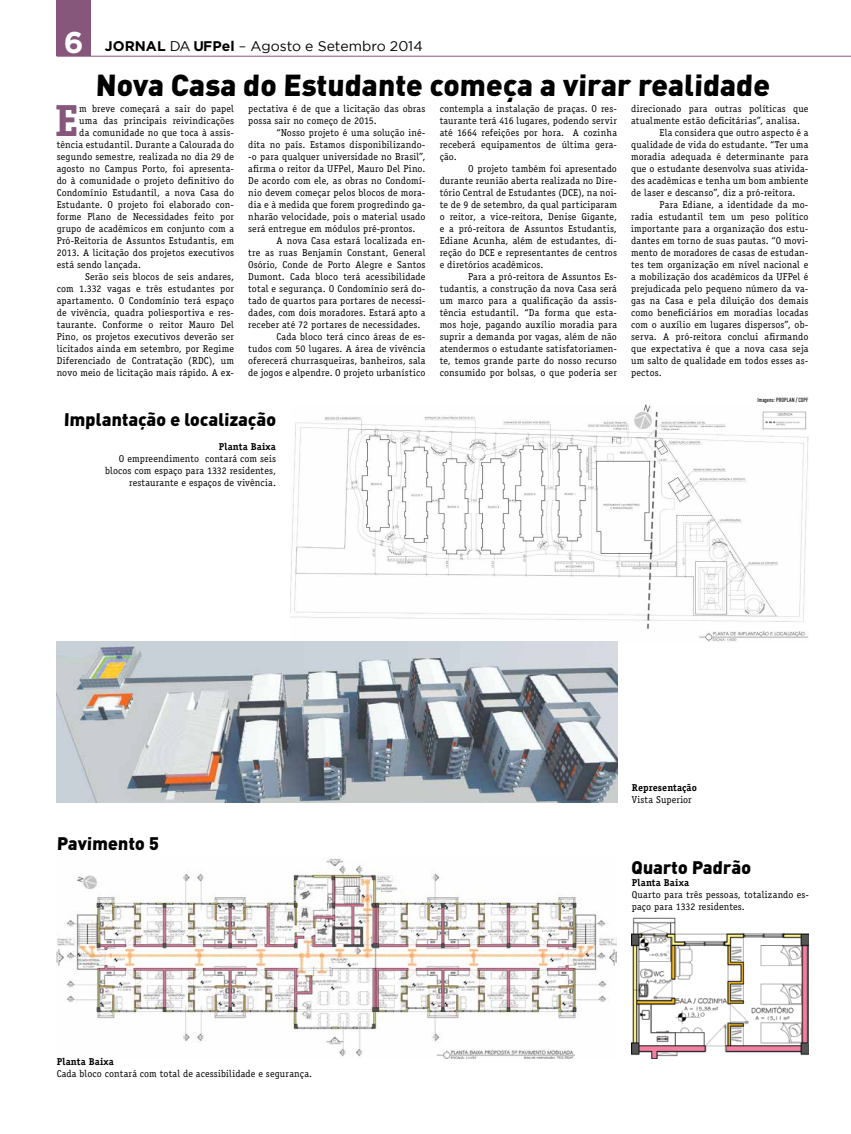
<style>
.page{position:relative;width:851px;height:1134px;background:#fff}
.page>*{position:absolute;margin:0;border:0;box-sizing:border-box;transform-origin:0 0}
.t1{font:700 45px "Officina Serif Std";color:#86577b}
.t2{font:900 30px "DIN";color:#000}
.t3{font:900 18px "DIN";color:#000}
.t4{font:14px "Gotham";color:#000}
.t5{font:10px/12px "Officina Serif Std";letter-spacing:.015em;color:#000;text-align:justify}
.t6{font:700 10px "Officina Serif Std";letter-spacing:.015em;color:#000}
.t7{font:500 6px "DIN Cond";color:#000}
.s1{font-weight:700;font-size:30px;color:#fff}
.s2{font-weight:700}
</style>
<div class="page">
<div style="left:57px;top:0;width:34px;height:56px;background:#86577b"></div>
<hr style="left:57px;top:56px;width:793px;height:1px;background:#86577b">
<img style="left:57px;top:858px;width:560px;height:200px">
<img style="left:631px;top:917px;width:177px;height:141px">
<img style="left:291px;top:404px;width:517px;height:238px">
<img style="left:57px;top:641px;width:560px;height:162px">
<h3 class="t4" style="left:64px;top:37px;width:360px"><span class="s1">6</span> <span class="s2">JORNAL</span> DA <span class="s2">UFPel</span> – Agosto e Setembro 2014</h3>
<h2 class="t2" style="left:95px;top:65px;width:677px">Nova Casa do Estudante começa a virar realidade</h2>
<h1 class="t1" style="left:55px;top:92px;width:26px">E</h1>
<p class="t5" style="left:79px;top:102px;width:156px">m breve começará a sair do papel</p>
<p class="t5" style="left:248px;top:102px;width:179px">pectativa é de que a licitação das obras possa sair no começo de 2015.</p>
<p class="t5" style="left:276px;top:126px;width:150px">“Nosso projeto é uma solução iné-</p>
<p class="t5" style="left:248px;top:138px;width:179px">dita no país. Estamos disponibilizando-</p>
<p class="t5" style="left:248px;top:150px;width:179px">-o para qualquer universidade no Brasil”,</p>
<p class="t5" style="left:248px;top:162px;width:179px">afirma o reitor da UFPel, Mauro Del Pino.</p>
<p class="t5" style="left:248px;top:174px;width:179px">De acordo com ele, as obras no Condomí-</p>
<p class="t5" style="left:248px;top:186px;width:179px">nio devem começar pelos blocos de mora-</p>
<p class="t5" style="left:248px;top:198px;width:179px">dia e à medida que forem progredindo ga-</p>
<p class="t5" style="left:248px;top:210px;width:179px">nharão velocidade, pois o material usado</p>
<p class="t5" style="left:248px;top:222px;width:169px">será entregue em módulos pré-prontos.</p>
<p class="t5" style="left:276px;top:234px;width:150px">A nova Casa estará localizada en-</p>
<p class="t5" style="left:248px;top:246px;width:179px">tre as ruas Benjamin Constant, General</p>
<p class="t5" style="left:248px;top:258px;width:179px">Osório, Conde de Porto Alegre e Santos</p>
<p class="t5" style="left:248px;top:270px;width:179px">Dumont. Cada bloco terá acessibilidade</p>
<p class="t5" style="left:248px;top:282px;width:179px">total e segurança. O Condomínio será do-</p>
<p class="t5" style="left:248px;top:294px;width:179px">tado de quartos para portares de necessi-</p>
<p class="t5" style="left:248px;top:306px;width:179px">dades, com dois moradores. Estará apto a</p>
<p class="t5" style="left:248px;top:318px;width:174px">receber até 72 portares de necessidades.</p>
<p class="t5" style="left:276px;top:330px;width:150px">Cada bloco terá cinco áreas de es-</p>
<p class="t5" style="left:248px;top:342px;width:179px">tudos com 50 lugares. A área de vivência</p>
<p class="t5" style="left:248px;top:354px;width:179px">oferecerá churrasqueiras, banheiros, sala</p>
<p class="t5" style="left:248px;top:366px;width:179px">de jogos e alpendre. O projeto urbanístico</p>
<p class="t5" style="left:439px;top:102px;width:179px">contempla a instalação de praças. O res&shy;taurante terá 416 lugares, podendo servir até 1664 refeições por hora. A cozinha receberá equipamentos de última gera&shy;ção.</p>
<p class="t5" style="left:439px;top:162px;width:179px;text-indent:28px">O projeto também foi apresentado durante reunião aberta realizada no Dire&shy;tório Central de Estudantes (DCE), na noi&shy;te de 9 de setembro, da qual participaram o reitor, a vice-reitora, Denise Gigante, e a pró-reitora de Assuntos Estudantis, Ediane Acunha, além de estudantes, di&shy;reção do DCE e representantes de centros e diretórios acadêmicos.</p>
<p class="t5" style="left:439px;top:270px;width:179px;text-indent:28px">Para a pró-reitora de Assuntos Es&shy;tudantis, a construção da nova Casa será um marco para a qualificação da assis&shy;tência estudantil. “Da forma que esta&shy;mos hoje, pagando auxílio moradia para suprir a demanda por vagas, além de não atendermos o estudante satisfatoriamen&shy;te, temos grande parte do nosso recurso consumido por bolsas, o que poderia ser</p>
<p class="t5" style="left:631px;top:102px;width:179px">direcionado para outras políticas que</p>
<p class="t5" style="left:631px;top:114px;width:170px">atualmente estão deficitárias”, analisa.</p>
<p class="t5" style="left:659px;top:126px;width:150px">Ela considera que outro aspecto é a</p>
<p class="t5" style="left:631px;top:138px;width:179px">qualidade de vida do estudante. “Ter uma</p>
<p class="t5" style="left:631px;top:150px;width:179px">moradia adequada é determinante para</p>
<p class="t5" style="left:631px;top:162px;width:179px">que o estudante desenvolva suas ativida-</p>
<p class="t5" style="left:631px;top:174px;width:179px">des acadêmicas e tenha um bom ambiente</p>
<p class="t5" style="left:631px;top:186px;width:166px">de laser e descanso”, diz a pró-reitora.</p>
<p class="t5" style="left:659px;top:198px;width:150px">Para Ediane, a identidade da mo-</p>
<p class="t5" style="left:631px;top:210px;width:179px">radia estudantil tem um peso político</p>
<p class="t5" style="left:631px;top:222px;width:179px">importante para a organização dos estu-</p>
<p class="t5" style="left:631px;top:234px;width:179px">dantes em torno de suas pautas. “O movi-</p>
<p class="t5" style="left:631px;top:246px;width:179px">mento de moradores de casas de estudan-</p>
<p class="t5" style="left:631px;top:258px;width:179px">tes tem organização em nível nacional e</p>
<p class="t5" style="left:631px;top:270px;width:179px">a mobilização dos acadêmicos da UFPel é</p>
<p class="t5" style="left:631px;top:282px;width:179px">prejudicada pelo pequeno número da va-</p>
<p class="t5" style="left:631px;top:294px;width:179px">gas na Casa e pela diluição dos demais</p>
<p class="t5" style="left:631px;top:306px;width:179px">como beneficiários em moradias locadas</p>
<p class="t5" style="left:631px;top:318px;width:179px">com o auxílio em lugares dispersos”, ob-</p>
<p class="t5" style="left:631px;top:330px;width:179px">serva. A pró-reitora conclui afirmando</p>
<p class="t5" style="left:631px;top:342px;width:179px">que expectativa é que a nova casa seja</p>
<p class="t5" style="left:631px;top:354px;width:179px">um salto de qualidade em todos esses as-</p>
<p class="t5" style="left:631px;top:366px;width:32px">pectos.</p>
<p class="t5" style="left:79px;top:114px;width:156px">uma das principais reivindicações</p>
<p class="t5" style="left:79px;top:126px;width:156px">da comunidade no que toca à assis-</p>
<p class="t5" style="left:57px;top:138px;width:179px">tência estudantil. Durante a Calourada do</p>
<p class="t5" style="left:57px;top:150px;width:179px">segundo semestre, realizada no dia 29 de</p>
<p class="t5" style="left:57px;top:162px;width:179px">agosto no Campus Porto, foi apresenta-</p>
<p class="t5" style="left:57px;top:174px;width:179px">do à comunidade o projeto definitivo do</p>
<p class="t5" style="left:57px;top:186px;width:179px">Condomínio Estudantil, a nova Casa do</p>
<p class="t5" style="left:57px;top:198px;width:179px">Estudante. O projeto foi elaborado con-</p>
<p class="t5" style="left:57px;top:210px;width:179px">forme Plano de Necessidades feito por</p>
<p class="t5" style="left:57px;top:222px;width:179px">grupo de acadêmicos em conjunto com a</p>
<p class="t5" style="left:57px;top:234px;width:179px">Pró-Reitoria de Assuntos Estudantis, em</p>
<p class="t5" style="left:57px;top:246px;width:179px">2013. A licitação dos projetos executivos</p>
<p class="t5" style="left:57px;top:258px;width:86px">está sendo lançada.</p>
<p class="t5" style="left:85px;top:270px;width:150px">Serão seis blocos de seis andares,</p>
<p class="t5" style="left:57px;top:282px;width:179px">com 1.332 vagas e três estudantes por</p>
<p class="t5" style="left:57px;top:294px;width:179px">apartamento. O Condomínio terá espaço</p>
<p class="t5" style="left:57px;top:306px;width:179px">de vivência, quadra poliesportiva e res-</p>
<p class="t5" style="left:57px;top:318px;width:179px">taurante. Conforme o reitor Mauro Del</p>
<p class="t5" style="left:57px;top:330px;width:179px">Pino, os projetos executivos deverão ser</p>
<p class="t5" style="left:57px;top:342px;width:179px">licitados ainda em setembro, por Regime</p>
<p class="t5" style="left:57px;top:354px;width:179px">Diferenciado de Contratação (RDC), um</p>
<p class="t5" style="left:57px;top:366px;width:179px">novo meio de licitação mais rápido. A ex-</p>
<h3 class="t3" style="left:64px;top:408px;width:214px">Implantação e localização</h3>
<p class="t6" style="left:219px;top:441px;width:59px">Planta Baixa</p>
<p class="t5" style="left:105px;top:453px;width:172px;text-align:right">O empreendimento contará com seis blocos com espaço para 1332 residentes, restaurante e espaços de vivência.</p>
<h3 class="t3" style="left:57px;top:831px;width:104px">Pavimento 5</h3>
<p class="t6" style="left:57px;top:1056px;width:59px">Planta Baixa</p>
<p class="t5" style="left:57px;top:1068px;width:257px">Cada bloco contará com total de acessibilidade e segurança.</p>
<p class="t7" style="left:757px;top:397px;width:52px">Imagens: PROPLAN / COPF</p>
<p class="t6" style="left:631px;top:781px;width:67px">Representação</p>
<p class="t5" style="left:631px;top:793px;width:61px">Vista Superior</p>
<h3 class="t3" style="left:631px;top:855px;width:122px">Quarto Padrão</h3>
<p class="t6" style="left:631px;top:877px;width:59px">Planta Baixa</p>
<p class="t5" style="left:631px;top:889px;width:179px">Quarto para três pessoas, totalizando es&shy;paço para 1332 residentes.</p>
</div>
